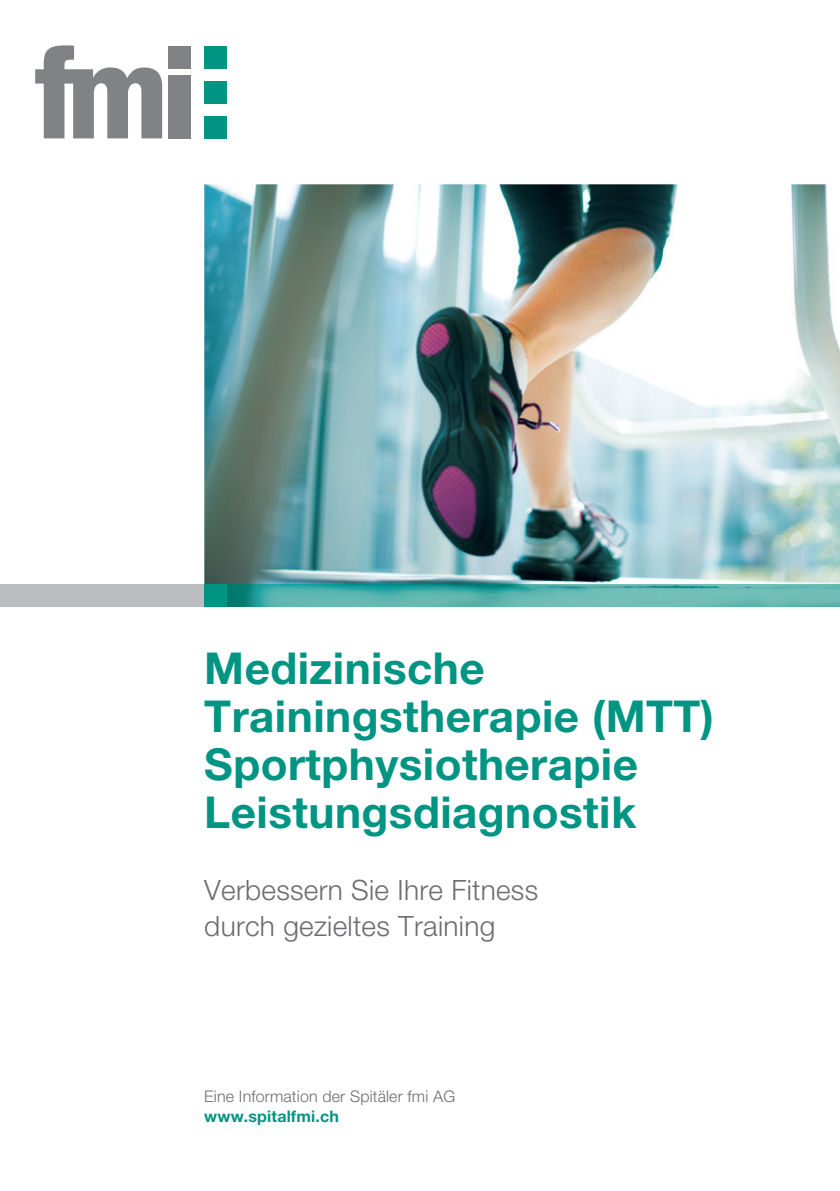
<style>
.page{position:relative;width:840px;height:1191px;background:#fff}
.page>*{position:absolute;margin:0;border:0;box-sizing:border-box;transform-origin:0 0}
.t1{font:700 44px/48px "Helvetica Neue LT Std";letter-spacing:.01em;color:#009483}
.t2{font:300 28px/36px "Helvetica Neue LT Std";letter-spacing:.01em;color:#6c6d70}
.t3{font:300 16px "Helvetica Neue LT Std";letter-spacing:.01em;color:#6c6d70}
.t4{font:700 16px "Helvetica Neue LT Std";letter-spacing:.01em;color:#009483}
</style>
<div class="page">
<div style="left:204px;top:116px;width:23px;height:22px;background:#009483"></div>
<div style="left:204px;top:46px;width:23px;height:23px;background:#009483"></div>
<div style="left:204px;top:81px;width:23px;height:23px;background:#009483"></div>
<svg style="left:35px;top:45px;width:127px;height:93px"></svg>
<div style="left:168px;top:46px;width:22px;height:23px;background:#808285"></div>
<div style="left:168px;top:75px;width:22px;height:63px;background:#808285"></div>
<img style="left:204px;top:184px;width:635px;height:400px">
<div style="left:0;top:584px;width:204px;height:23px;background:#bcbdc0"></div>
<img style="left:227px;top:584px;width:612px;height:23px">
<div style="left:204px;top:584px;width:23px;height:23px;background:#009483"></div>
<p class="t1" style="left:204px;top:643px;width:510px">Medizinische<br>Trainingstherapie (MTT)<br>Sportphysiotherapie<br>Leistungsdiagnostik</p>
<p class="t2" style="left:204px;top:871px;width:335px">Verbessern Sie Ihre Fitness durch gezieltes Training</p>
<p class="t3" style="left:204px;top:1086px;width:252px">Eine Information der Spitäler fmi AG</p>
<p class="t4" style="left:204px;top:1106px;width:136px">www.spitalfmi.ch</p>
</div>
